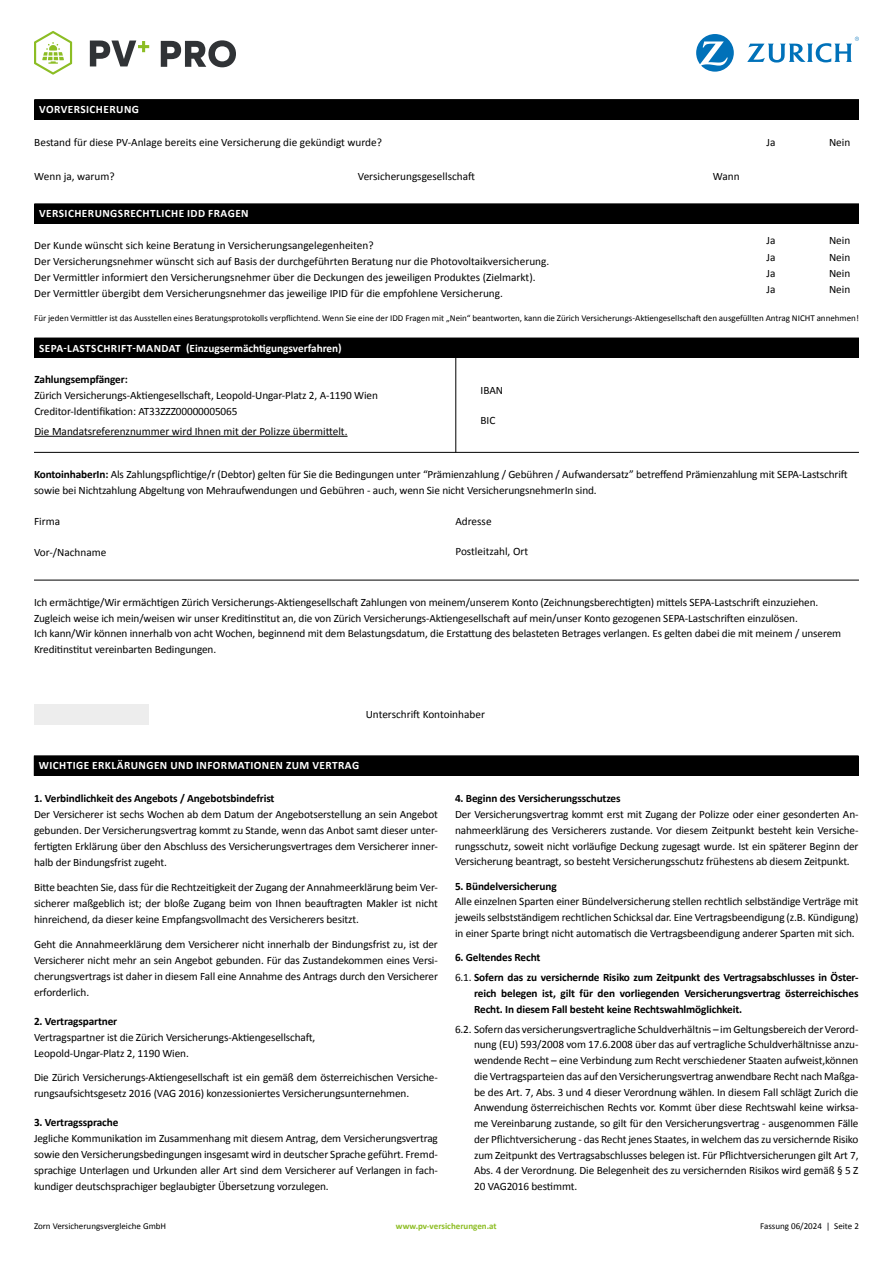
<style>
.page{position:relative;width:893px;height:1263px;background:#fff}
.page>*{position:absolute;margin:0;border:0;box-sizing:border-box;transform-origin:0 0}
.t1{font:11.25px/15.8px "Calibri";letter-spacing:-.01em;color:#000;text-align:justify}
.t2{font:700 11.25px/20px "Calibri";letter-spacing:-.01em;color:#000}
.t3{font:700 11.25px "Calibri";letter-spacing:.04em;color:#fff}
.t4{font:700 11.25px "Calibri";color:#fff}
.t5{font:9px "Calibri";color:#000}
.t6{font:700 9px "Calibri";color:#8dbd23}
.s1{font-weight:700}
.s2{font-weight:400}
</style>
<div class="page">
<div style="left:35px;top:204px;width:824px;height:20px;background:#000"></div>
<svg style="left:34px;top:204px;width:1px;height:20px"></svg>
<hr style="left:34px;top:203px;width:825px;height:1px;background:#000">
<div style="left:35px;top:100px;width:824px;height:20px;background:#000"></div>
<svg style="left:34px;top:100px;width:1px;height:20px"></svg>
<hr style="left:34px;top:99px;width:825px;height:1px;background:#000">
<div style="left:34px;top:756px;width:824px;height:20px;background:#000"></div>
<hr style="left:34px;top:755px;width:824px;height:1px;background:#000">
<svg style="left:34px;top:31px;width:38px;height:44px"></svg>
<svg style="left:90px;top:41px;width:59px;height:25px"></svg>
<svg style="left:161px;top:40px;width:75px;height:27px"></svg>
<svg style="left:696px;top:34px;width:38px;height:38px"></svg>
<svg style="left:747px;top:37px;width:112px;height:26px"></svg>
<div style="left:35px;top:338px;width:824px;height:20px;background:#000"></div>
<svg style="left:34px;top:339px;width:1px;height:19px"></svg>
<hr style="left:34px;top:338px;width:825px;height:1px;background:#000">
<hr style="left:34px;top:580px;width:825px;height:1px;background:#000">
<hr style="left:34px;top:452px;width:825px;height:1px;background:#000">
<hr style="left:34px;top:436px;width:314px;height:1px;background:#000">
<div style="left:35px;top:704px;width:114px;height:20px;background:#ededed"></div>
<hr style="left:455px;top:354px;width:1px;height:98px;background:#000">
<p class="t3" style="left:39px;top:102px;width:101px">VORVERSICHERUNG</p>
<p class="t1" style="left:34px;top:134px;width:349px">Bestand für diese PV-Anlage bereits eine Versicherung die gekündigt wurde?</p>
<p class="t1" style="left:766px;top:134px;width:10px">Ja</p>
<p class="t1" style="left:829px;top:134px;width:23px">Nein</p>
<p class="t1" style="left:34px;top:168px;width:82px">Wenn ja, warum?</p>
<p class="t1" style="left:358px;top:168px;width:119px">Versicherungsgesellschaft</p>
<p class="t1" style="left:713px;top:168px;width:28px">Wann</p>
<p class="t3" style="left:39px;top:207px;width:211px">VERSICHERUNGSRECHTLICHE IDD FRAGEN</p>
<p class="t1" style="left:34px;top:238px;width:516px;text-align:left">Der Kunde wünscht sich keine Beratung in Versicherungsangelegenheiten?<br>Der Versicherungsnehmer wünscht sich auf Basis der durchgeführten Beratung nur die Photovoltaikversicherung.<br>Der Vermittler informiert den Versicherungsnehmer über die Deckungen des jeweiligen Produktes (Zielmarkt).<br>Der Vermittler übergibt dem Versicherungsnehmer das jeweilige IPID für die empfohlene Versicherung.</p>
<p class="t5" style="left:34px;top:312px;width:826px">Für jeden Vermittler ist das Ausstellen eines Beratungsprotokolls verpflichtend. Wenn Sie eine der IDD Fragen mit „Nein“ beantworten, kann die Zürich Versicherungs-Aktiengesellschaft den ausgefüllten Antrag NICHT annehmen!</p>
<p class="t1" style="left:766px;top:233px;width:10px">Ja</p>
<p class="t1" style="left:829px;top:233px;width:23px">Nein</p>
<p class="t1" style="left:766px;top:249px;width:10px">Ja</p>
<p class="t1" style="left:829px;top:249px;width:23px">Nein</p>
<p class="t1" style="left:766px;top:265px;width:10px">Ja</p>
<p class="t1" style="left:829px;top:265px;width:23px">Nein</p>
<p class="t1" style="left:766px;top:281px;width:10px">Ja</p>
<p class="t1" style="left:829px;top:281px;width:23px">Nein</p>
<p class="t4" style="left:39px;top:341px;width:304px">SEPA-LASTSCHRIFT-MANDAT (Einzugsermächtigungsverfahren)</p>
<p class="t2" style="left:34px;top:369px;width:95px">Zahlungsempfänger:</p>
<p class="t1" style="left:34px;top:388px;width:345px">Zürich Versicherungs-Aktiengesellschaft, Leopold-Ungar-Platz 2, A-1190 Wien<br>Creditor‐ldentifikation: AT33ZZZ00000005065</p>
<p class="t1" style="left:34px;top:423px;width:315px">Die Mandatsreferenznummer wird Ihnen mit der Polizze übermittelt.</p>
<p class="t1" style="left:480px;top:383px;width:24px">IBAN</p>
<p class="t1" style="left:480px;top:412px;width:16px">BIC</p>
<p class="t1" style="left:34px;top:467px;width:815px"><span class="s1">KontoinhaberIn:</span> Als Zahlungspflichtige/r (Debtor) gelten für Sie die Bedingungen unter “Prämienzahlung / Gebühren / Aufwandersatz” betreffend Prämienzahlung mit SEPA-Lastschrift sowie bei Nichtzahlung Abgeltung von Mehraufwendungen und Gebühren - auch, wenn Sie nicht VersicherungsnehmerIn sind.</p>
<p class="t1" style="left:34px;top:513px;width:28px">Firma</p>
<p class="t1" style="left:34px;top:544px;width:74px">Vor-/Nachname</p>
<p class="t1" style="left:455px;top:513px;width:38px">Adresse</p>
<p class="t1" style="left:455px;top:543px;width:74px">Postleitzahl, Ort</p>
<p class="t1" style="left:34px;top:594px;width:809px;text-align:left">Ich ermächtige/Wir ermächtigen Zürich Versicherungs-Aktiengesellschaft Zahlungen von meinem/unserem Konto (Zeichnungsberechtigten) mittels SEPA-Lastschrift einzuziehen.<br>Zugleich weise ich mein/weisen wir unser Kreditinstitut an, die von Zürich Versicherungs-Aktiengesellschaft auf mein/unser Konto gezogenen SEPA-Lastschriften einzulösen.<br>Ich kann/Wir können innerhalb von acht Wochen, beginnend mit dem Belastungsdatum, die Erstattung des belasteten Betrages verlangen. Es gelten dabei die mit meinem / unserem Kreditinstitut vereinbarten Bedingungen.</p>
<p class="t1" style="left:366px;top:706px;width:121px">Unterschrift Kontoinhaber</p>
<p class="t3" style="left:39px;top:759px;width:322px">WICHTIGE ERKLÄRUNGEN UND INFORMATIONEN ZUM VERTRAG</p>
<p class="t2" style="left:34px;top:788px;width:242px">1. Verbindlichkeit des Angebots / Angebotsbindefrist</p>
<p class="t1" style="left:34px;top:807px;width:405px">Der Versicherer ist sechs Wochen ab dem Datum der Angebotserstellung an sein Angebot gebunden. Der Versicherungsvertrag kommt zu Stande, wenn das Anbot samt dieser unter&shy;fertigten Erklärung über den Abschluss des Versicherungsvertrages dem Versicherer inner&shy;halb der Bindungsfrist zugeht.</p>
<p class="t1" style="left:34px;top:879px;width:405px">Bitte beachten Sie, dass für die Rechtzeitigkeit der Zugang der Annahmeerklärung beim Ver&shy;sicherer maßgeblich ist; der bloße Zugang beim von Ihnen beauftragten Makler ist nicht hinreichend, da dieser keine Empfangsvollmacht des Versicherers besitzt.</p>
<p class="t1" style="left:34px;top:936px;width:405px">Geht die Annahmeerklärung dem Versicherer nicht innerhalb der Bindungsfrist zu, ist der Versicherer nicht mehr an sein Angebot gebunden. Für das Zustandekommen eines Versi&shy;cherungsvertrags ist daher in diesem Fall eine Annahme des Antrags durch den Versicherer erforderlich.</p>
<p class="t2" style="left:34px;top:1010px;width:85px">2. Vertragspartner</p>
<p class="t1" style="left:34px;top:1029px;width:283px">Vertragspartner ist die Zürich Versicherungs-Aktiengesellschaft,<br>Leopold-Ungar-Platz 2, 1190 Wien.</p>
<p class="t1" style="left:34px;top:1069px;width:405px">Die Zürich Versicherungs-Aktiengesellschaft ist ein gemäß dem österreichischen Versiche&shy;rungsaufsichtsgesetz 2016 (VAG 2016) konzessioniertes Versicherungsunternehmen.</p>
<p class="t2" style="left:34px;top:1112px;width:86px">3. Vertragssprache</p>
<p class="t1" style="left:34px;top:1130px;width:405px">Jegliche Kommunikation im Zusammenhang mit diesem Antrag, dem Versicherungsvertrag sowie den Versicherungsbedingungen insgesamt wird in deutscher Sprache geführt. Fremd&shy;sprachige Unterlagen und Urkunden aller Art sind dem Versicherer auf Verlangen in fach&shy;kundiger deutschsprachiger beglaubigter Übersetzung vorzulegen.</p>
<p class="t2" style="left:455px;top:788px;width:167px">4. Beginn des Versicherungsschutzes</p>
<p class="t1" style="left:455px;top:806px;width:405px">Der Versicherungsvertrag kommt erst mit Zugang der Polizze oder einer gesonderten An&shy;nahmeerklärung des Versicherers zustande. Vor diesem Zeitpunkt besteht kein Versiche&shy;rungsschutz, soweit nicht vorläufige Deckung zugesagt wurde. Ist ein späterer Beginn der Versicherung beantragt, so besteht Versicherungsschutz frühestens ab diesem Zeitpunkt.</p>
<p class="t2" style="left:455px;top:875px;width:103px">5. Bündelversicherung</p>
<p class="t1" style="left:455px;top:894px;width:405px">Alle einzelnen Sparten einer Bündelversicherung stellen rechtlich selbständige Verträge mit jeweils selbstständigem rechtlichen Schicksal dar. Eine Vertragsbeendigung (z.B. Kündigung) in einer Sparte bringt nicht automatisch die Vertragsbeendigung anderer Sparten mit sich.</p>
<p class="t2" style="left:455px;top:947px;width:405px">6. Geltendes Recht<br><span class="s2">6.1.</span> Sofern das zu versichernde Risiko zum Zeitpunkt des Vertragsabschlusses in Öster-</p>
<p class="t2" style="left:474px;top:985px;width:386px;line-height:15.8px">reich belegen ist, gilt für den vorliegenden Versicherungsvertrag österreichisches<br>Recht. In diesem Fall besteht keine Rechtswahlmöglichkeit.</p>
<p class="t1" style="left:474px;top:1021px;width:386px;text-indent:-19px">6.2. Sofern das versicherungsvertragliche Schuldverhältnis – im Geltungsbereich der Verord&shy;nung (EU) 593/2008 vom 17.6.2008 über das auf vertragliche Schuldverhältnisse anzu&shy;wendende Recht – eine Verbindung zum Recht verschiedener Staaten aufweist,können die Vertragsparteien das auf den Versicherungsvertrag anwendbare Recht nach Maßga&shy;be des Art. 7, Abs. 3 und 4 dieser Verordnung wählen. In diesem Fall schlägt Zurich die Anwendung österreichischen Rechts vor. Kommt über diese Rechtswahl keine wirksa&shy;me Vereinbarung zustande, so gilt für den Versicherungsvertrag - ausgenommen Fälle der Pflichtversicherung - das Recht jenes Staates, in welchem das zu versichernde Risiko zum Zeitpunkt des Vertragsabschlusses belegen ist. Für Pflichtversicherungen gilt Art 7, Abs. 4 der Verordnung. Die Belegenheit des zu versichernden Risikos wird gemäß § 5 Z 20 VAG2016 bestimmt.</p>
<p class="t5" style="left:34px;top:1220px;width:134px">Zorn Versicherungsvergleiche GmbH</p>
<p class="t6" style="left:396px;top:1220px;width:102px">www.pv-versicherungen.at</p>
<p class="t5" style="left:760px;top:1220px;width:100px">Fassung 06/2024 | Seite 2</p>
</div>
